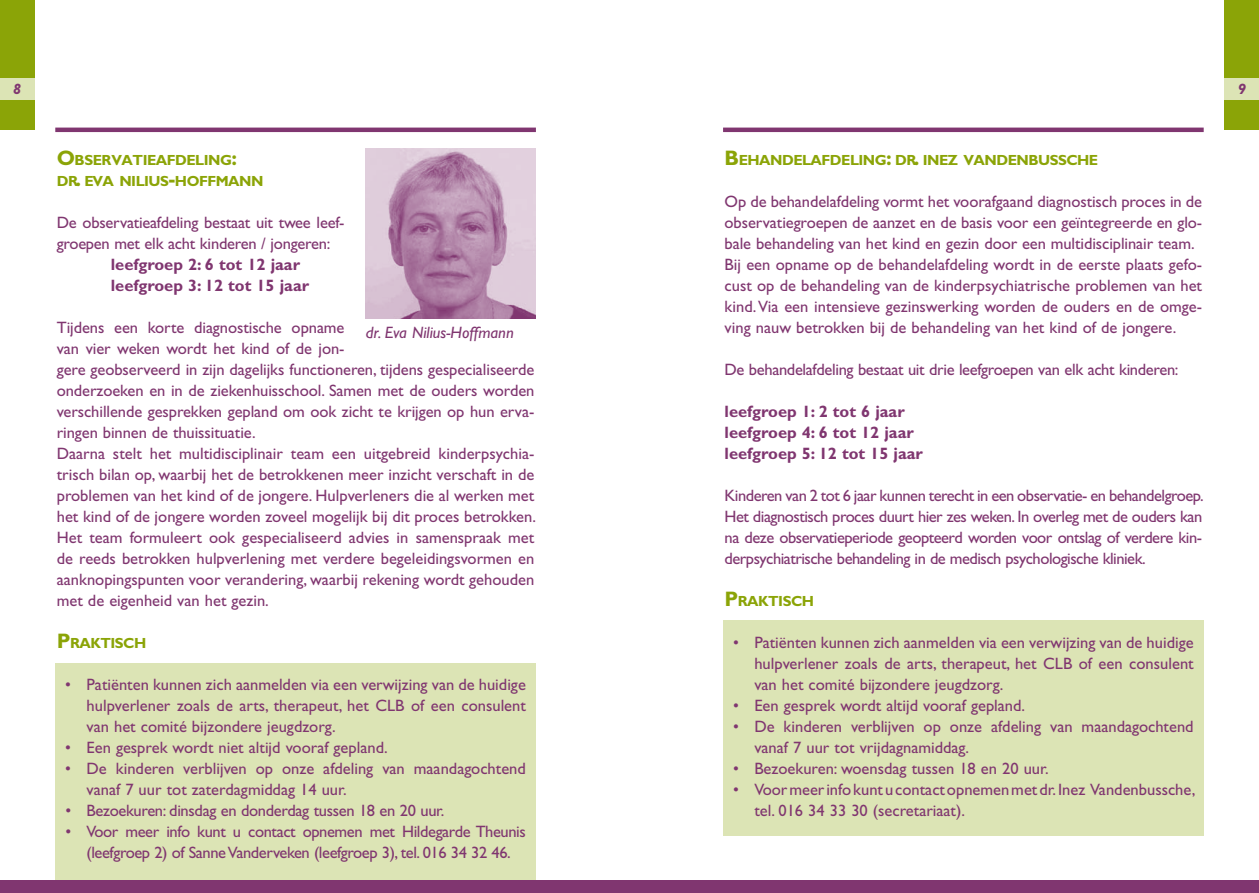
<style>
.page{position:relative;width:1259px;height:893px;background:#fff}
.page>*{position:absolute;margin:0;border:0;box-sizing:border-box;transform-origin:0 0}
.t1{font:16.5px/21px "Gill Sans Std";color:#803670}
.t2{font:16.5px/21px "Gill Sans Std";letter-spacing:-.025em;color:#803670;text-align:center}
.t3{font:16.5px "Gill Sans Std";letter-spacing:-.02em;color:#803670}
.t4{font:700 16.5px/21px "Gill Sans Std";color:#803670}
.t5{font:italic 16.5px "Gill Sans Std";color:#803670}
.t6{font:italic 700 15px "Gill Sans Std";color:#803670}
.t7{font:700 14.7px/21px "Gill Sans Std";letter-spacing:-.035em;color:#8ba407}
.s1{font-size:21px}
</style>
<div class="page">
<div style="left:0;top:0;width:34px;height:130px;background:#8ba407"></div>
<div style="left:0;top:79px;width:34px;height:21px;background:#dce4b5"></div>
<hr style="left:55px;top:128px;width:481px;height:4px;background:#803670">
<div style="left:1225px;top:0;width:34px;height:130px;background:#8ba407"></div>
<div style="left:1225px;top:79px;width:34px;height:21px;background:#dce4b5"></div>
<hr style="left:723px;top:128px;width:480px;height:4px;background:#803670">
<div style="left:55px;top:663px;width:481px;height:230px;background:#dce4b5"></div>
<div style="left:0;top:880px;width:1259px;height:13px;background:#803670"></div>
<div style="left:723px;top:620px;width:480px;height:215px;background:#dce4b5"></div>
<img style="left:366px;top:149px;width:170px;height:170px">
<p class="t6" style="left:13px;top:81px;width:9px">8</p>
<p class="t6" style="left:1238px;top:81px;width:9px">9</p>
<p class="t7" style="left:57px;top:149px;width:208px"><span class="s1">O</span>BSERVATI EAFDELI NG<span class="s1">:<br></span>DR<span class="s1">.</span> EVA NI LIUS<span class="s1">-</span>HOFFMANN</p>
<p class="t1" style="left:57px;top:212px;width:289px">De observatieafdeling bestaat uit twee leef&shy;groepen met elk acht kinderen / jongeren:</p>
<p class="t4" style="left:111px;top:254px;width:200px">leefgroep 2: 6 tot 12 jaar leefgroep 3: 12 tot 15 jaar</p>
<p class="t1" style="left:57px;top:317px;width:481px">Tijdens een korte diagnostische opname<br>van vier weken wordt het kind of de jon-<br>gere geobserveerd in zijn dagelijks functioneren, tijdens gespecialiseerde onderzoeken en in de ziekenhuisschool. Samen met de ouders worden verschillende gesprekken gepland om ook zicht te krijgen op hun erva&shy;ringen binnen de thuissituatie.<br>Daarna stelt het multidisciplinair team een uitgebreid kinderpsychia&shy;trisch bilan op, waarbij het de betrokkenen meer inzicht verschaft in de problemen van het kind of de jongere. Hulpverleners die al werken met het kind of de jongere worden zoveel mogelijk bij dit proces betrokken.<br>Het team formuleert ook gespecialiseerd advies in samenspraak met de reeds betrokken hulpverlening met verdere begeleidingsvormen en aanknopingspunten voor verandering, waarbij rekening wordt gehouden met de eigenheid van het gezin.</p>
<p class="t7" style="left:57px;top:632px;width:89px"><span class="s1">P</span> RAKTISCH</p>
<p class="t1" style="left:87px;top:674px;width:441px;text-align:justify;text-indent:-21px">• Patiënten kunnen zich aanmelden via een verwijzing van de huidige hulpverlener zoals de arts, therapeut, het CLB of een consulent van het comité bijzondere jeugdzorg.</p>
<p class="t1" style="left:65px;top:737px;width:324px">• Een gesprek wordt niet altijd vooraf gepland.</p>
<p class="t1" style="left:87px;top:758px;width:441px;text-indent:-21px">• De kinderen verblijven op onze afdeling van maandagochtend vanaf 7 uur tot zaterdagmiddag 14 uur.</p>
<p class="t3" style="left:65px;top:801px;width:380px">• Bezoekuren: dinsdag en donderdag tussen 18 en 20 uur.</p>
<p class="t2" style="left:65px;top:821px;width:462px">• Voor meer info kunt u contact opnemen met Hildegarde Theunis (leefgroep 2) of SanneVanderveken (leefgroep 3), tel. 016 34 32 46.</p>
<p class="t5" style="left:366px;top:323px;width:149px">dr. Eva Nilius-Hoffmann</p>
<p class="t7" style="left:724px;top:149px;width:375px"><span class="s1">B</span>EHANDELAFDELI NG<span class="s1">:</span> DR<span class="s1">.</span> I NEZ VANDENBUSSCHE</p>
<p class="t1" style="left:724px;top:191px;width:479px">Op de behandelafdeling vormt het voorafgaand diagnostisch proces in de observatiegroepen de aanzet en de basis voor een geïntegreerde en glo&shy;bale behandeling van het kind en gezin door een multidisciplinair team.<br>Bij een opname op de behandelafdeling wordt in de eerste plaats gefo&shy;cust op de behandeling van de kinderpsychiatrische problemen van het kind.Via een intensieve gezinswerking worden de ouders en de omge&shy;ving nauw betrokken bij de behandeling van het kind of de jongere.</p>
<p class="t3" style="left:724px;top:360px;width:455px">De behandelafdeling bestaat uit drie leefgroepen van elk acht kinderen:</p>
<p class="t4" style="left:724px;top:401px;width:200px">leefgroep 1: 2 tot 6 jaar leefgroep 4: 6 tot 12 jaar leefgroep 5: 12 tot 15 jaar</p>
<p class="t1" style="left:724px;top:485px;width:481px;text-align:justify">Kinderen van 2 tot 6 jaar kunnen terecht in een observatie- en behandelgroep.<br>Het diagnostisch proces duurt hier zes weken. In overleg met de ouders kan na deze observatieperiode geopteerd worden voor ontslag of verdere kin&shy;derpsychiatrische behandeling in de medisch psychologische kliniek.</p>
<p class="t7" style="left:724px;top:590px;width:89px"><span class="s1">P</span> RAKTISCH</p>
<p class="t1" style="left:754px;top:632px;width:441px;text-align:justify;text-indent:-21px">• Patiënten kunnen zich aanmelden via een verwijzing van de huidige hulpverlener zoals de arts, therapeut, het CLB of een consulent van het comité bijzondere jeugdzorg.</p>
<p class="t1" style="left:733px;top:695px;width:294px">• Een gesprek wordt altijd vooraf gepland.</p>
<p class="t1" style="left:754px;top:716px;width:441px;text-indent:-21px">• De kinderen verblijven op onze afdeling van maandagochtend vanaf 7 uur tot vrijdagnamiddag.</p>
<p class="t1" style="left:733px;top:758px;width:317px">• Bezoekuren: woensdag tussen 18 en 20 uur.</p>
<p class="t1" style="left:754px;top:779px;width:442px;text-indent:-21px">• Voormeerinfokuntucontactopnemenmetdr.Inez Vandenbussche, tel. 016 34 33 30 (secretariaat).</p>
</div>
